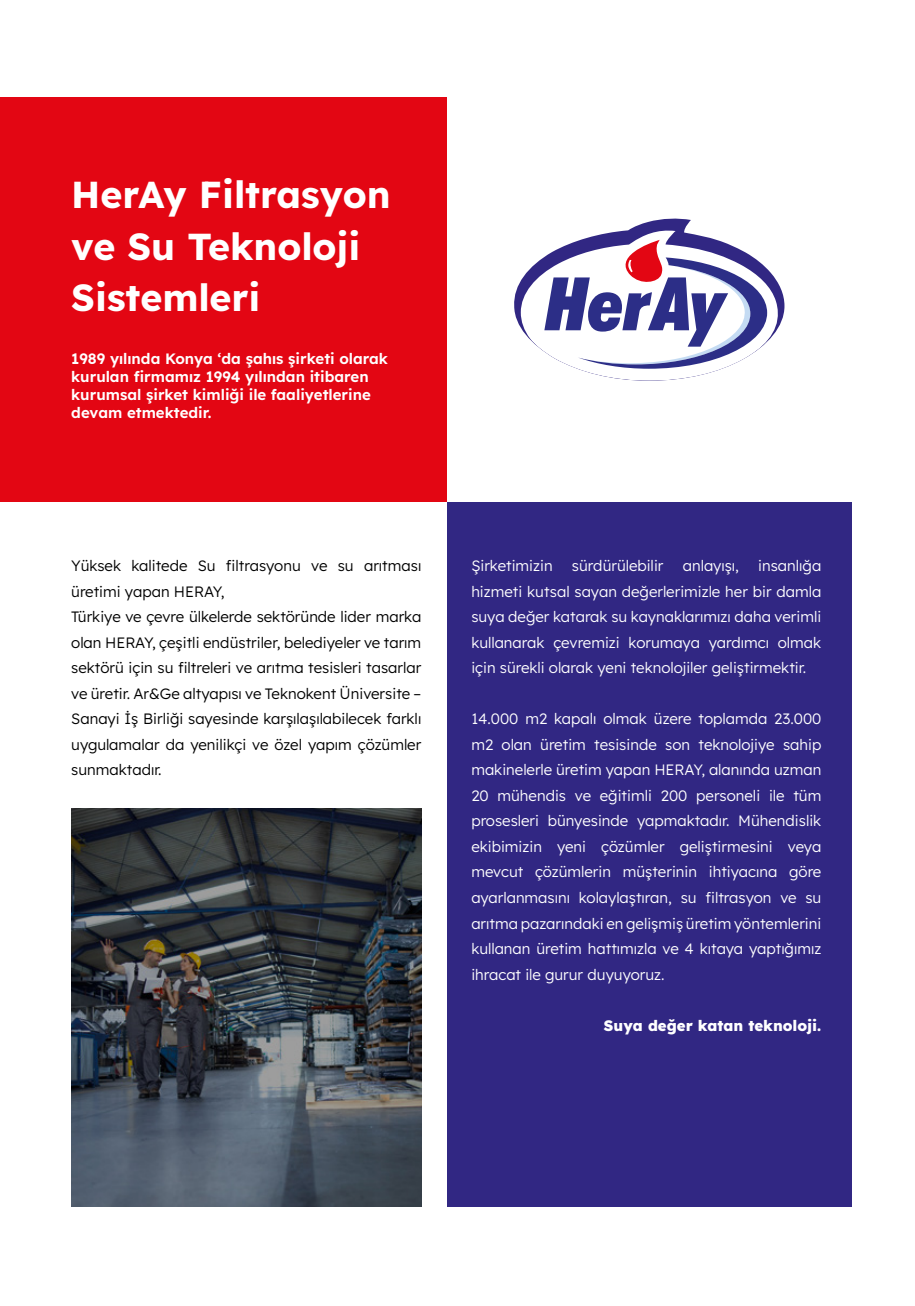
<style>
.page{position:relative;width:915px;height:1306px;background:#fff}
.page>*{position:absolute;margin:0;border:0;box-sizing:border-box;transform-origin:0 0}
.t1{font:700 37.5px/51px "Lexend Deca";color:#fff}
.t2{font:300 15px/25.5px "Lexend Deca";color:#fff;text-align:justify}
.t3{font:300 15px/25.5px "Lexend Deca";color:#000}
.t4{font:600 15px/18px "Lexend Deca";color:#fff}
.t5{font:800 15px "Lexend Deca";color:#fff}
</style>
<div class="page">
<div style="left:0;top:98px;width:446px;height:404px;background:#e30613"></div>
<div style="left:446px;top:502px;width:404px;height:703px;background:#312783"></div>
<img style="left:71px;top:808px;width:350px;height:397px">
<svg style="left:514px;top:218px;width:270px;height:163px"></svg>
<h1 class="t1" style="left:71px;top:167px;width:321px">HerAy Filtrasyon ve Su Teknoloji<br>Sistemleri</h1>
<p class="t4" style="left:71px;top:349px;width:318px">1989 yılında Konya ‘da şahıs şirketi olarak kurulan firmamız 1994 yılından itibaren kurumsal şirket kimliği ile faaliyetlerine devam etmektedir.</p>
<p class="t3" style="left:71px;top:552px;width:351px">Yüksek kalitede Su filtrasyonu ve su arıtması üretimi yapan HERAY,<br>Türkiye ve çevre ülkelerde sektöründe lider marka olan HERAY, çeşitli endüstriler, belediyeler ve tarım sektörü için su filtreleri ve arıtma tesisleri tasarlar ve üretir. Ar&amp;Ge altyapısı ve Teknokent Üniversite – Sanayi İş Birliği sayesinde karşılaşılabilecek farklı uygulamalar da yenilikçi ve özel yapım çözümler sunmaktadır.</p>
<p class="t2" style="left:471px;top:552px;width:351px;text-indent:287px">insanlığa hizmeti kutsal sayan değerlerimizle her bir damla suya değer katarak su kaynaklarımızı daha verimli kullanarak çevremizi korumaya yardımcı olmak için sürekli olarak yeni teknolojiler geliştirmektir.</p>
<p class="t2" style="left:471px;top:705px;width:351px">14.000 m2 kapalı olmak üzere toplamda 23.000 m2 olan üretim tesisinde son teknolojiye sahip makinelerle üretim yapan HERAY, alanında uzman 20 mühendis ve eğitimli 200 personeli ile tüm prosesleri bünyesinde yapmaktadır. Mühendislik ekibimizin yeni çözümler geliştirmesini veya mevcut çözümlerin müşterinin ihtiyacına göre ayarlanmasını kolaylaştıran, su filtrasyon ve su arıtma pazarındaki en gelişmiş üretim yöntemlerini kullanan üretim hattımızla ve 4 kıtaya yaptığımız ihracat ile gurur duyuyoruz.</p>
<p class="t5" style="left:603px;top:1014px;width:219px">Suya değer katan teknoloji.</p>
<p class="t2" style="left:471px;top:552px;width:83px">Şirketimizin</p>
<p class="t2" style="left:571px;top:552px;width:93px">sürdürülebilir</p>
<p class="t2" style="left:682px;top:552px;width:58px">anlayışı,</p>
</div>
